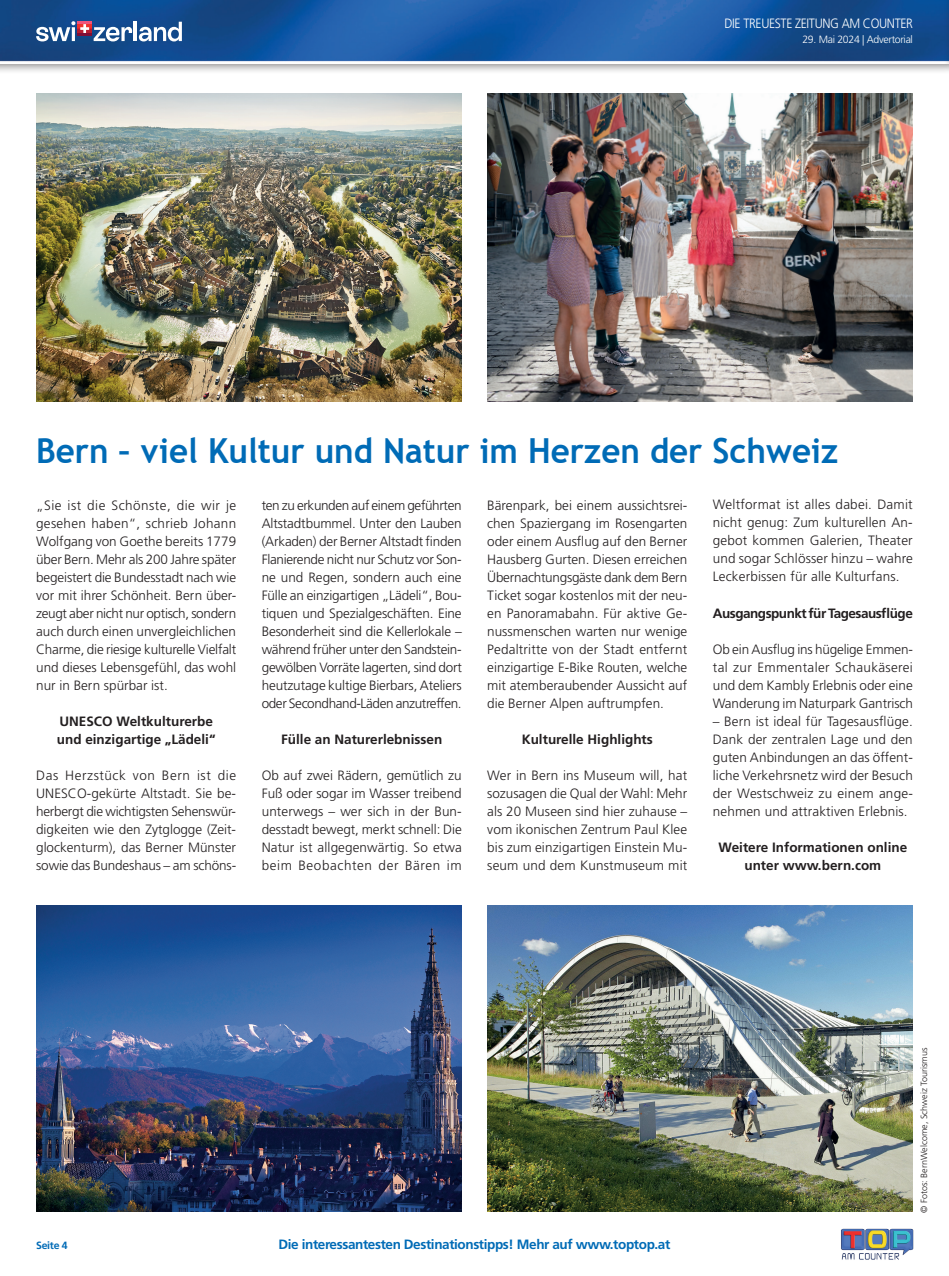
<style>
.page{position:relative;width:949px;height:1276px;background:#fff}
.page>*{position:absolute;margin:0;border:0;box-sizing:border-box;transform-origin:0 0}
.t1{font:700 34.5px "Trebuchet MS";color:#006bb6;scale:.96 1}
.t2{font:300 13.5px/18px "Frutiger";color:#231f20;text-align:justify}
.t3{font:700 13.5px/18px "Frutiger";color:#231f20}
.t4{font:700 13.5px "Frutiger";letter-spacing:-.03em;color:#006bb6}
.t5{font:700 13.5px "Frutiger";letter-spacing:-.035em;color:#231f20}
.t6{font:300 13.5px "Frutiger";letter-spacing:-.03em;color:#fff;scale:.9 1}
.t7{font:300 10.5px "Frutiger";letter-spacing:-.03em;color:#fff}
.t8{font:700 10.5px "Frutiger";letter-spacing:-.03em;color:#006bb6}
.t9{font:300 9px "Frutiger";color:#231f20}
</style>
<div class="page">
<img style="left:841px;top:1228px;width:73px;height:32px">
<div style="left:0;top:0;width:948px;height:75px;background:#231f20;opacity:.5"></div>
<img style="left:0;top:0;width:943px;height:64px">
<div style="left:943px;top:0;width:5px;height:75px;background:#231f20;opacity:.5"></div>
<img style="left:487px;top:94px;width:425px;height:308px">
<img style="left:487px;top:906px;width:425px;height:305px">
<img style="left:36px;top:94px;width:425px;height:308px">
<img style="left:36px;top:906px;width:425px;height:305px">
<hr style="left:134px;top:22px;width:3px;height:19px;background:#fff">
<svg style="left:139px;top:22px;width:43px;height:19px"></svg>
<svg style="left:36px;top:21px;width:97px;height:20px"></svg>
<p class="t6" style="left:724px;top:16px;width:211px">DIE TREUESTE ZEITUNG AM COUNTER</p>
<p class="t7" style="left:802px;top:34px;width:112px">29. Mai 2024 | Advertorial</p>
<h1 class="t1" style="left:36px;top:429px;width:837px">Bern – viel Kultur und Natur im Herzen der Schweiz</h1>
<p class="t2" style="left:36px;top:496px;width:201px">„Sie ist die Schönste, die wir je gesehen haben“, schrieb Johann Wolfgang von Goethe bereits 1779 über Bern. Mehr als 200 Jahre später begeistert die Bundesstadt nach wie vor mit ihrer Schönheit. Bern über&shy;zeugt aber nicht nur optisch, sondern auch durch einen unvergleichlichen Charme, die riesige kulturelle Vielfalt und dieses Lebensgefühl, das wohl nur in Bern spürbar ist.</p>
<p class="t3" style="left:57px;top:712px;width:160px">UNESCO Weltkulturerbe und einzigartige „Lädeli“</p>
<p class="t2" style="left:36px;top:766px;width:201px">Das Herzstück von Bern ist die UNESCO-gekürte Altstadt. Sie be&shy;herbergt die wichtigsten Sehenswür&shy;digkeiten wie den Zytglogge (Zeit&shy;glockenturm), das Berner Münster sowie das Bundeshaus – am schöns-</p>
<p class="t2" style="left:712px;top:496px;width:201px">Weltformat ist alles dabei. Damit nicht genug: Zum kulturellen An&shy;gebot kommen Galerien, Theater und sogar Schlösser hinzu – wahre Leckerbissen für alle Kulturfans.</p>
<p class="t5" style="left:712px;top:605px;width:201px">Ausgangspunkt für Tagesausflüge</p>
<p class="t2" style="left:712px;top:640px;width:201px">Ob ein Ausflug ins hügelige Emmen&shy;tal zur Emmentaler Schaukäserei und dem Kambly Erlebnis oder eine Wanderung im Naturpark Gantrisch</p>
<p class="t2" style="left:712px;top:712px;width:201px">– Bern ist ideal für Tagesausflüge.<br>Dank der zentralen Lage und den guten Anbindungen an das öffent&shy;liche Verkehrsnetz wird der Besuch der Westschweiz zu einem ange&shy;nehmen und attraktiven Erlebnis.</p>
<p class="t3" style="left:718px;top:838px;width:190px;text-align:center">Weitere Informationen online unter www.bern.com</p>
<p class="t2" style="left:262px;top:496px;width:201px">ten zu erkunden auf einem geführten Altstadtbummel. Unter den Lauben (Arkaden) der Berner Altstadt finden Flanierende nicht nur Schutz vor Son&shy;ne und Regen, sondern auch eine Fülle an einzigartigen „Lädeli“, Bou&shy;tiquen und Spezialgeschäften. Eine Besonderheit sind die Kellerlokale – während früher unter den Sandstein&shy;gewölben Vorräte lagerten, sind dort heutzutage kultige Bierbars, Ateliers oder Secondhand-Läden anzutreffen.</p>
<p class="t3" style="left:281px;top:730px;width:163px">Fülle an Naturerlebnissen</p>
<p class="t2" style="left:262px;top:766px;width:201px">Ob auf zwei Rädern, gemütlich zu Fuß oder sogar im Wasser treibend unterwegs – wer sich in der Bun&shy;desstadt bewegt, merkt schnell: Die Natur ist allgegenwärtig. So etwa beim Beobachten der Bären im</p>
<p class="t2" style="left:487px;top:496px;width:201px">Bärenpark, bei einem aussichtsrei&shy;chen Spaziergang im Rosengarten oder einem Ausflug auf den Berner Hausberg Gurten. Diesen erreichen Übernachtungsgäste dank dem Bern Ticket sogar kostenlos mit der neu&shy;en Panoramabahn. Für aktive Ge&shy;nussmenschen warten nur wenige Pedaltritte von der Stadt entfernt einzigartige E-Bike Routen, welche mit atemberaubender Aussicht auf die Berner Alpen auftrumpfen.</p>
<p class="t3" style="left:521px;top:730px;width:133px">Kulturelle Highlights</p>
<p class="t2" style="left:487px;top:766px;width:201px">Wer in Bern ins Museum will, hat sozusagen die Qual der Wahl: Mehr als 20 Museen sind hier zuhause – vom ikonischen Zentrum Paul Klee bis zum einzigartigen Einstein Mu&shy;seum und dem Kunstmuseum mit</p>
<p class="t8" style="left:36px;top:1239px;width:33px">Seite 4</p>
<p class="t4" style="left:278px;top:1236px;width:393px">Die interessantesten Destinationstipps! Mehr auf www.toptop.at</p>
<p class="t9" style="left:918px;top:1212px;width:167px;rotate:-90deg">© Fotos: BernWelcome, Schweiz Tourismus</p>
</div>
